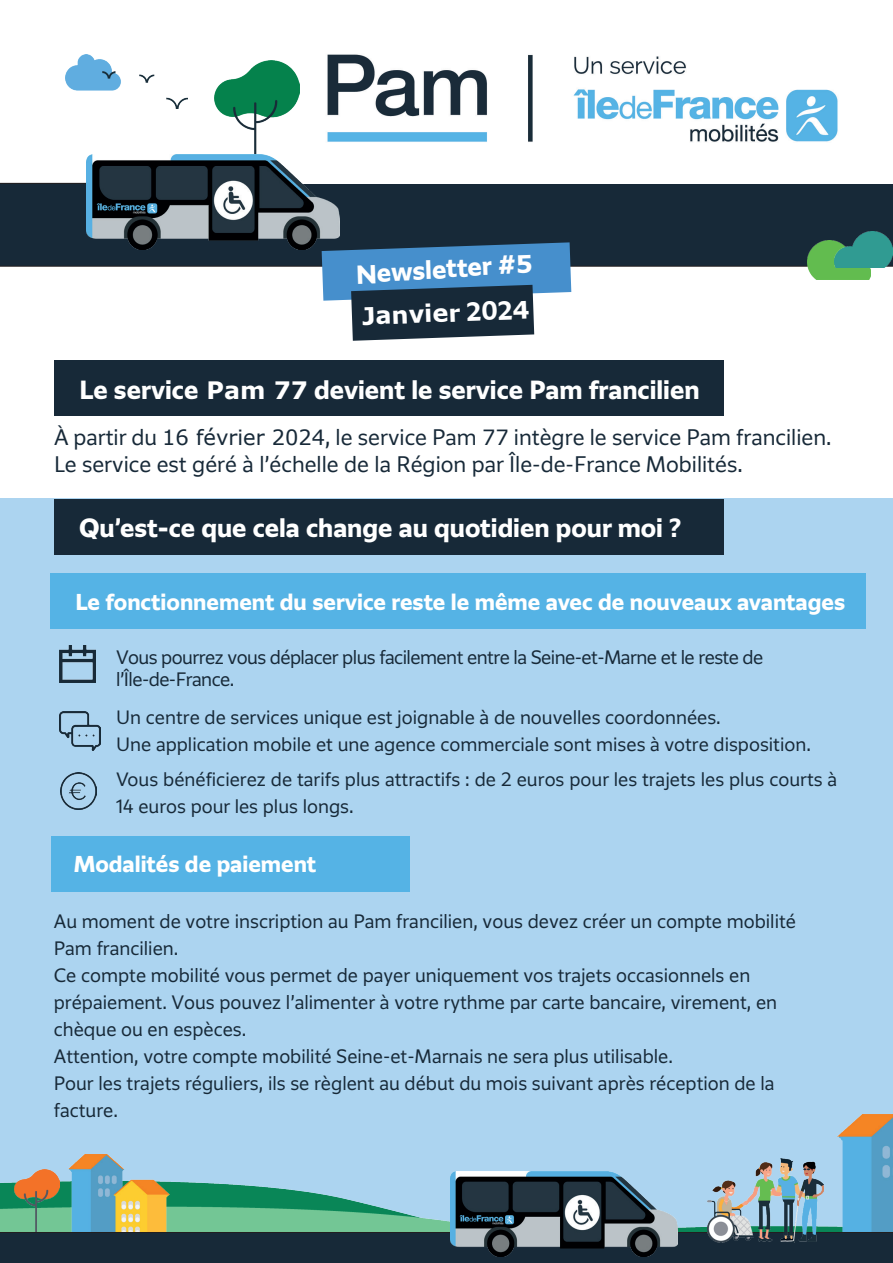
<style>
.page{position:relative;width:893px;height:1263px;background:#fff}
.page>*{position:absolute;margin:0;border:0;box-sizing:border-box;transform-origin:0 0}
.Titre_H1{font:700 24px "Grand Paris";color:#fff}
.Paragraphe_sous_titre{font:700 24px/43px "Grand Paris";color:#fff}
.Paragraphe{font:300 21px/27px "Grand Paris";color:#172938}
.Titre_H2{font:700 21px "Grand Paris";color:#fff}
.Titre_H1-2{font:700 21px "Grand Paris";color:#fff}
.Paragraphe-2{font:300 18px/27px "Grand Paris";color:#172938}
.Paragraphe-3{font:300 18px/21.6px "Grand Paris";letter-spacing:-.03em;color:#172938}
.s1{font-family:"Verdana"}
.s2{font-family:"Verdana";font-weight:400}
</style>
<div class="page">
<div style="left:0;top:499px;width:893px;height:764px;background:#acd4f0"></div>
<div style="left:0;top:183px;width:893px;height:83px;background:#172938"></div>
<img style="left:265px;top:54px;width:573px;height:88px">
<img style="left:214px;top:61px;width:85px;height:94px">
<img style="left:65px;top:55px;width:122px;height:53px">
<img style="left:86px;top:155px;width:254px;height:95px">
<img style="left:807px;top:241px;width:63px;height:38px">
<img style="left:835px;top:232px;width:58px;height:35px">
<img style="left:0;top:1182px;width:838px;height:50px">
<img style="left:69px;top:1154px;width:101px;height:78px">
<img style="left:15px;top:1169px;width:45px;height:63px">
<img style="left:838px;top:1114px;width:55px;height:118px">
<div style="left:0;top:1232px;width:893px;height:31px;background:#172938"></div>
<img style="left:451px;top:1171px;width:226px;height:85px">
<img style="left:708px;top:1158px;width:115px;height:85px">
<svg style="left:322px;top:242px;width:249px;height:99px;background:#4e7596"></svg>
<div style="left:54px;top:360px;width:669px;height:56px;background:#172938"></div>
<div style="left:54px;top:499px;width:669px;height:55px;background:#172938"></div>
<div style="left:50px;top:574px;width:816px;height:55px;background:#55b3e5"></div>
<div style="left:51px;top:836px;width:358px;height:56px;background:#55b3e5"></div>
<img style="left:59px;top:646px;width:37px;height:36px">
<img style="left:59px;top:712px;width:42px;height:38px">
<img style="left:60px;top:772px;width:37px;height:37px">
<p class="Paragraphe_sous_titre" style="left:355px;top:250px;width:179px;rotate:-2deg">Newsletter #<span class="s1">5<br>Janvier</span> 202<span class="s1">4</span></p>
<h1 class="Titre_H1" style="left:80px;top:374px;width:622px">Le service <span class="s1">Pam 77</span> devient le service Pam francilien</h1>
<p class="Paragraphe" style="left:54px;top:423px;width:779px">À partir du <span class="s2">16 février 2024</span>, le service Pam <span class="s2">77</span> intègre le service Pam francilien.<br>Le service est géré à l’échelle de la Région par Île-de-France Mobilités.</p>
<h1 class="Titre_H1" style="left:79px;top:512px;width:604px">Qu’est-ce que cela change au quotidien pour moi ?</h1>
<h2 class="Titre_H2" style="left:76px;top:587px;width:771px">Le fonctionnement du service reste le même avec de nouveaux avantages</h2>
<p class="Paragraphe-3" style="left:116px;top:646px;width:649px">Vous pourrez vous déplacer plus facilement entre la Seine-et-Marne et le reste de l’Île-de-France.</p>
<p class="Paragraphe-2" style="left:116px;top:703px;width:696px">Un centre de services unique est joignable à de nouvelles coordonnées.<br>Une application mobile et une agence commerciale sont mises à votre disposition.</p>
<p class="Paragraphe-2" style="left:116px;top:765px;width:722px">Vous bénéficierez de tarifs plus attractifs : de 2 euros pour les trajets les plus courts à<br>14 euros pour les plus longs.</p>
<h1 class="Titre_H1-2" style="left:74px;top:850px;width:244px">Modalités de paiement</h1>
<p class="Paragraphe-2" style="left:54px;top:907px;width:744px">Au moment de votre inscription au Pam francilien, vous devez créer un compte mobilité Pam francilien.<br>Ce compte mobilité vous permet de payer uniquement vos trajets occasionnels en prépaiement. Vous pouvez l’alimenter à votre rythme par carte bancaire, virement, en chèque ou en espèces.<br>Attention, votre compte mobilité Seine-et-Marnais ne sera plus utilisable.<br>Pour les trajets réguliers, ils se règlent au début du mois suivant après réception de la facture.</p>
</div>
